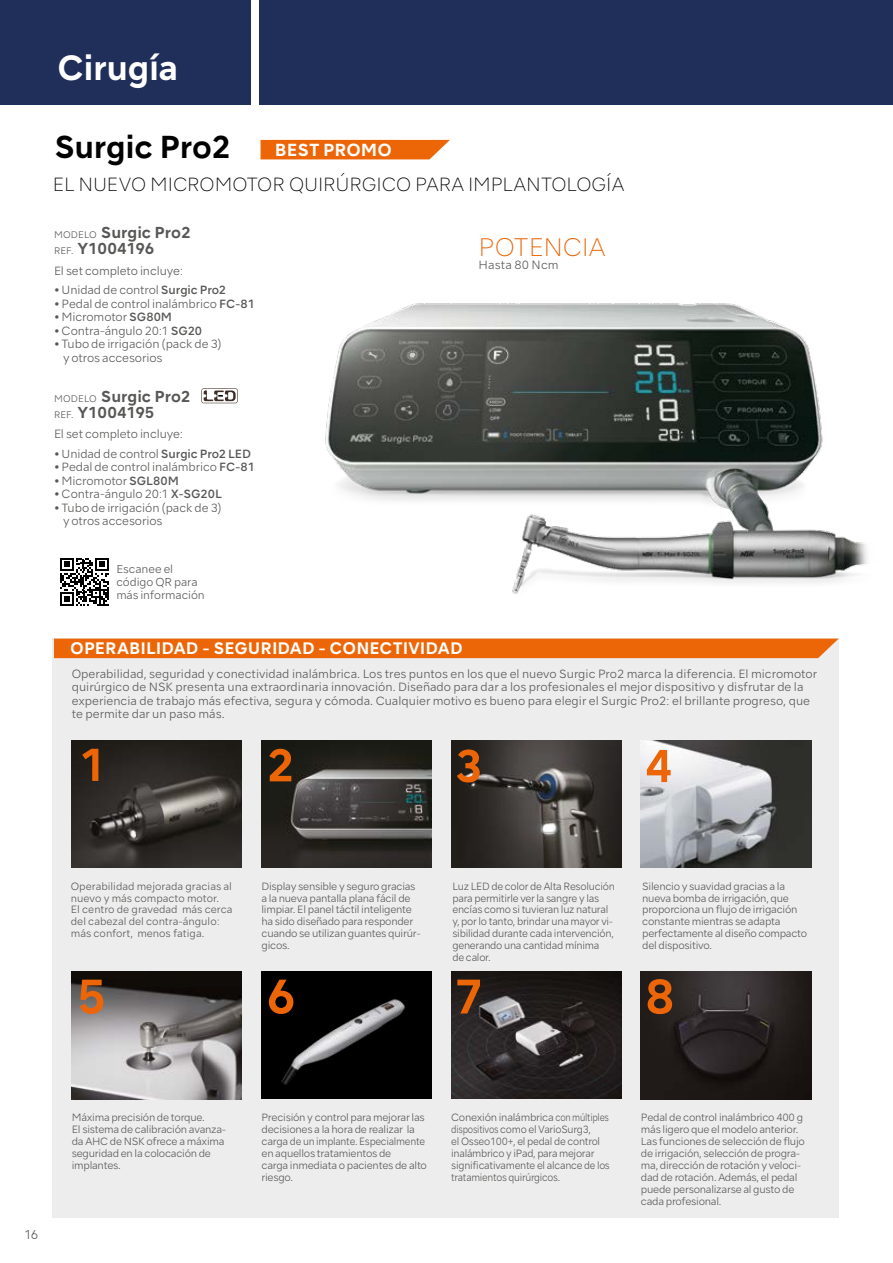
<style>
.page{position:relative;width:893px;height:1263px;background:#fff}
.page>*{position:absolute;margin:0;border:0;box-sizing:border-box;transform-origin:0 0}
.t1{font:700 33px "NSKTSRE";letter-spacing:-.02em;color:#fff}
.t2{font:700 30px "NSKTSRE";letter-spacing:-.015em;color:#000}
.t3{font:200 24px "NSKTSRE";letter-spacing:-.005em;color:#ec6608}
.t4{font:200 18px "NSKTSRE";letter-spacing:-.01em;color:#000}
.t5{font:700 16.5px "NSKTSRE";letter-spacing:-.005em;color:#fff}
.t6{font:700 15.75px "NSKTSRE";color:#fff}
.t7{font:700 15px/16.5px "NSKTSRE";letter-spacing:-.005em;color:#575756}
.t8{font:300 12px "NSKTSRE";color:#575756}
.t9{font:300 11.25px/13.5px "NSKTSRE";color:#575756}
.t10{font:300 10.8px/12.9px "NSKTSRE";letter-spacing:-.005em;color:#575756}
.t11{font:300 9.9px/12px "NSKTSRE";letter-spacing:-.025em;color:#575756}
.t12{font:300 9.9px/12px "NSKTSRE";color:#575756}
.s1{font-weight:300;font-size:9px}
.s2{font-weight:500}
</style>
<div class="page">
<div style="left:0;top:0;width:893px;height:104px;background:#202f5a"></div>
<div style="left:251px;top:0;width:7px;height:106px;background:#fff"></div>
<div style="left:53px;top:639px;width:786px;height:579px;background:#ededed"></div>
<img style="left:72px;top:972px;width:170px;height:127px">
<svg style="left:80px;top:980px;width:23px;height:34px"></svg>
<img style="left:72px;top:740px;width:170px;height:128px">
<svg style="left:82px;top:749px;width:16px;height:32px"></svg>
<img style="left:261px;top:740px;width:171px;height:128px">
<img style="left:451px;top:740px;width:170px;height:128px">
<svg style="left:457px;top:749px;width:23px;height:33px"></svg>
<img style="left:641px;top:972px;width:170px;height:127px">
<svg style="left:648px;top:979px;width:24px;height:35px"></svg>
<img style="left:641px;top:740px;width:170px;height:128px">
<svg style="left:647px;top:750px;width:24px;height:32px"></svg>
<div style="left:261px;top:971px;width:171px;height:127px;background:#000"></div>
<img style="left:268px;top:979px;width:137px;height:106px">
<svg style="left:269px;top:980px;width:24px;height:34px"></svg>
<img style="left:451px;top:971px;width:170px;height:128px">
<svg style="left:269px;top:749px;width:22px;height:32px"></svg>
<svg style="left:457px;top:980px;width:23px;height:33px"></svg>
<img style="left:255px;top:303px;width:612px;height:336px">
<svg style="left:201px;top:388px;width:37px;height:15px"></svg>
<svg style="left:202px;top:389px;width:35px;height:14px"></svg>
<svg style="left:204px;top:390px;width:32px;height:11px"></svg>
<svg style="left:60px;top:558px;width:49px;height:48px"></svg>
<div style="left:261px;top:140px;width:189px;height:19px;background:#ec6608"></div>
<div style="left:54px;top:639px;width:785px;height:19px;background:#ec6608"></div>
<h1 class="t1" style="left:57px;top:45px;width:123px">Cirugía</h1>
<h2 class="t2" style="left:54px;top:127px;width:178px">Surgic Pro2</h2>
<h3 class="t4" style="left:53px;top:172px;width:573px">EL NUEVO MICROMOTOR QUIRÚRGICO PARA IMPLANTOLOGÍA</h3>
<h3 class="t5" style="left:275px;top:139px;width:119px">BEST PROMO</h3>
<h3 class="t7" style="left:54px;top:224px;width:138px"><span class="s1">MODELO</span> Surgic Pro2<br><span class="s1">REF.</span> Y1004196</h3>
<p class="t9" style="left:54px;top:264px;width:131px">El set completo incluye:</p>
<p class="t9" style="left:54px;top:283px;width:174px">• Unidad de control <span class="s2">Surgic Pro2</span></p>
<p class="t9" style="left:54px;top:297px;width:202px">• Pedal de control inalámbrico <span class="s2">FC-81</span></p>
<p class="t9" style="left:54px;top:310px;width:120px">• Micromotor <span class="s2">SG80M</span></p>
<p class="t9" style="left:54px;top:324px;width:150px">• Contra-ángulo 20:1 <span class="s2">SG20</span></p>
<p class="t9" style="left:63px;top:337px;width:160px;text-indent:-9px">• Tubo de irrigación (pack de 3) y otros accesorios</p>
<h3 class="t7" style="left:54px;top:388px;width:138px"><span class="s1">MODELO</span> Surgic Pro2<br><span class="s1">REF.</span> Y1004195</h3>
<p class="t9" style="left:54px;top:427px;width:131px">El set completo incluye:</p>
<p class="t9" style="left:54px;top:447px;width:199px">• Unidad de control <span class="s2">Surgic Pro2 LED</span></p>
<p class="t9" style="left:54px;top:460px;width:202px">• Pedal de control inalámbrico <span class="s2">FC-81</span></p>
<p class="t9" style="left:54px;top:474px;width:127px">• Micromotor <span class="s2">SGL80M</span></p>
<p class="t9" style="left:54px;top:487px;width:169px">• Contra-ángulo 20:1 <span class="s2">X-SG20L</span></p>
<p class="t9" style="left:63px;top:501px;width:160px;text-indent:-9px">• Tubo de irrigación (pack de 3) y otros accesorios</p>
<p class="t10" style="left:116px;top:563px;width:90px">Escanee el código QR para más información</p>
<h3 class="t6" style="left:70px;top:637px;width:394px">OPERABILIDAD - SEGURIDAD - CONECTIVIDAD</h3>
<h3 class="t3" style="left:479px;top:231px;width:128px">POTENCIA</h3>
<p class="t9" style="left:478px;top:258px;width:82px">Hasta 80 Ncm</p>
<p class="t9" style="left:72px;top:667px;width:747px">Operabilidad, seguridad y conectividad inalámbrica. Los tres puntos en los que el nuevo Surgic Pro2 marca la diferencia. El micromotor quirúrgico de NSK presenta una extraordinaria innovación. Diseñado para dar a los profesionales el mejor dispositivo y disfrutar de la experiencia de trabajo más efectiva, segura y cómoda. Cualquier motivo es bueno para elegir el Surgic Pro2: el brillante progreso, que te permite dar un paso más.</p>
<p class="t12" style="left:71px;top:880px;width:163px">Operabilidad mejorada gracias al nuevo y más compacto motor.<br>El centro de gravedad más cerca del cabezal del contra-ángulo: más confort, menos fatiga.</p>
<p class="t11" style="left:261px;top:880px;width:161px">Display sensible y seguro gracias a la nueva pantalla plana fácil de limpiar. El panel táctil inteligente ha sido diseñado para responder cuando se utilizan guantes quirúr&shy;gicos.</p>
<p class="t11" style="left:452px;top:880px;width:164px">Luz LED de color de Alta Resolución para permitirle ver la sangre y las encías como si tuvieran luz natural y, por lo tanto, brindar una mayor vi&shy;sibilidad durante cada intervención, generando una cantidad mínima<br>de calor.</p>
<p class="t11" style="left:642px;top:880px;width:167px">Silencio y suavidad gracias a la nueva bomba de irrigación, que proporciona un flujo de irrigación constante mientras se adapta perfectamente al diseño compacto del dispositivo.</p>
<p class="t8" style="left:24px;top:1227px;width:16px">16</p>
<p class="t11" style="left:72px;top:1112px;width:156px">Máxima precisión de torque.<br>El sistema de calibración avanza&shy;da AHC de NSK ofrece a máxima seguridad en la colocación de implantes.</p>
<p class="t11" style="left:261px;top:1112px;width:167px">Precisión y control para mejorar las decisiones a la hora de realizar la carga de un implante. Especialmente en aquellos tratamientos de<br>carga inmediata o pacientes de alto riesgo.</p>
<p class="t11" style="left:451px;top:1112px;width:160px">Conexión inalámbrica con múltiples dispositivos como el VarioSurg3,<br>el Osseo100+, el pedal de control inalámbrico y iPad, para mejorar significativamente el alcance de los tratamientos quirúrgicos.</p>
<p class="t11" style="left:641px;top:1112px;width:166px">Pedal de control inalámbrico 400 g más ligero que el modelo anterior.<br>Las funciones de selección de flujo de irrigación, selección de progra&shy;ma, dirección de rotación y veloci&shy;dad de rotación. Además, el pedal puede personalizarse al gusto de cada profesional.</p>
</div>
